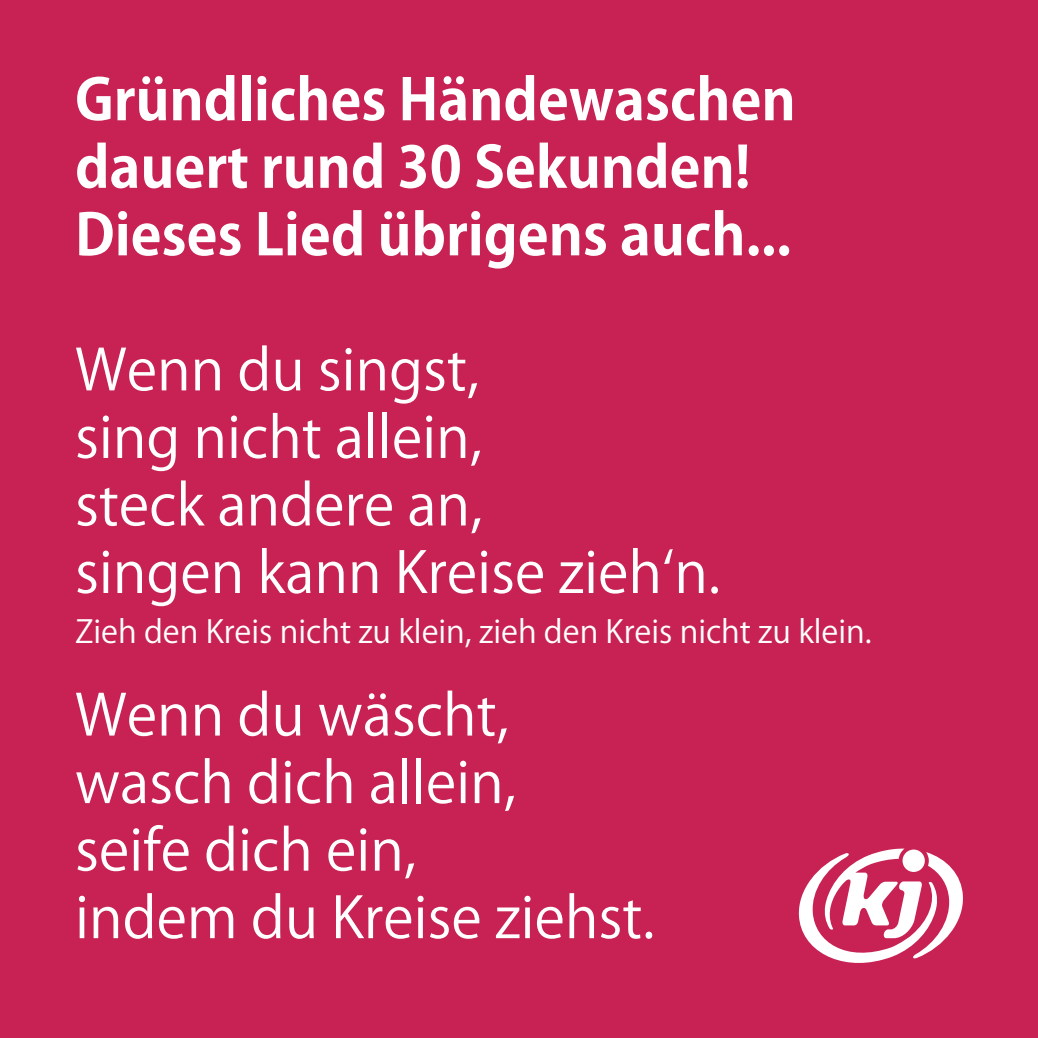
<style>
.page{position:relative;width:1038px;height:1038px;background:#c72253}
.page>*{position:absolute;margin:0;border:0;box-sizing:border-box;transform-origin:0 0}
.t1{font:56.25px/67.5px "Koz Go Pr 6 N";color:#fff}
.t2{font:700 56.25px/67.5px "Koz Go Pr 6 N";color:#fff}
.t3{font:31.25px "Koz Go Pr 6 N";color:#fff}
</style>
<div class="page">
<svg style="left:798px;top:848px;width:165px;height:115px"></svg>
<p class="t2" style="left:75px;top:67px;width:722px">Gründliches Händewaschen dauert rund 30 Sekunden!</p>
<p class="t2" style="left:75px;top:202px;width:717px">Dieses Lied übrigens auch...</p>
<p class="t1" style="left:75px;top:337px;width:646px">Wenn du singst,<br>sing nicht allein,<br>steck andere an,<br>singen kann Kreise zieh‘n.</p>
<p class="t3" style="left:75px;top:614px;width:798px">Zieh den Kreis nicht zu klein, zieh den Kreis nicht zu klein.</p>
<p class="t1" style="left:75px;top:682px;width:581px">Wenn du wäscht, wasch dich allein,<br>seife dich ein,<br>indem du Kreise ziehst.</p>
</div>
